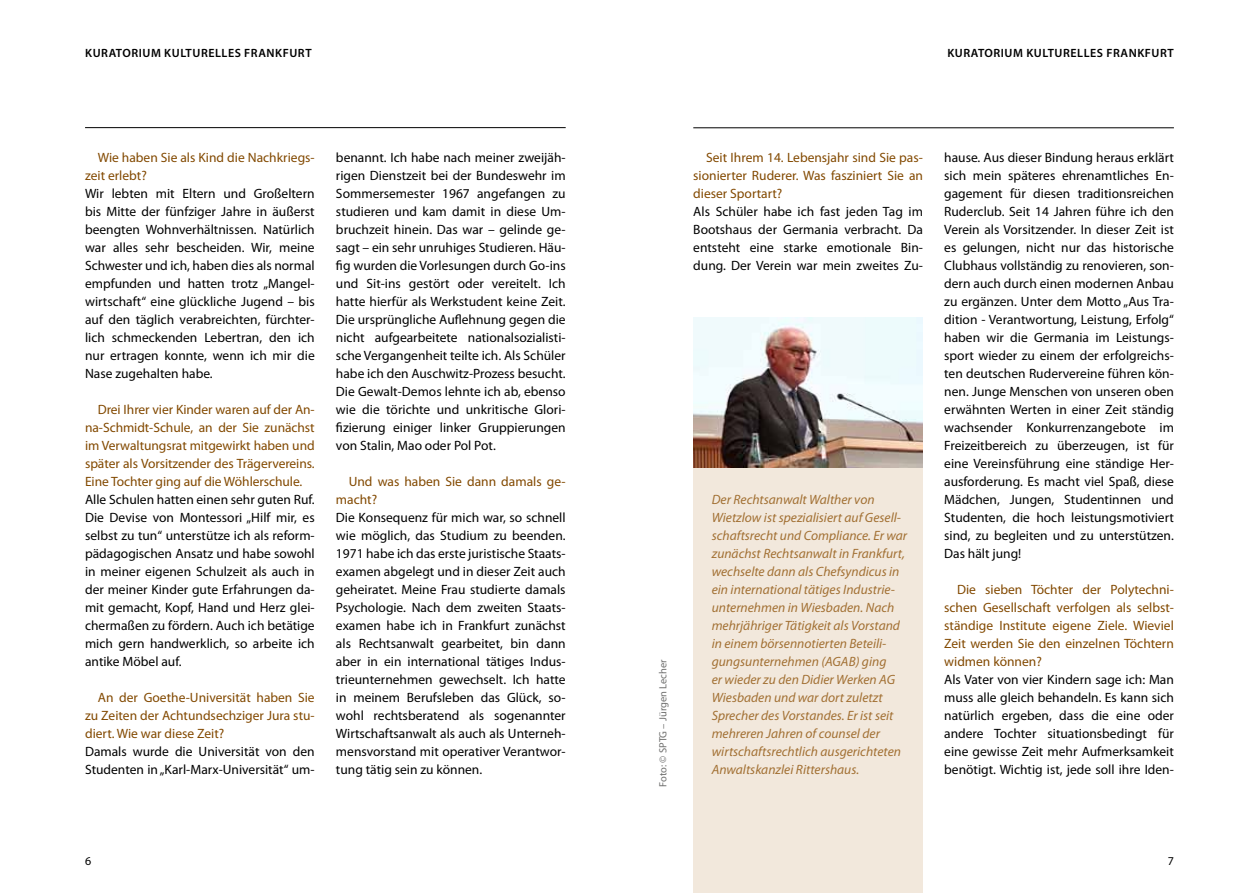
<style>
.page{position:relative;width:1259px;height:893px;background:#fff}
.page>*{position:absolute;margin:0;border:0;box-sizing:border-box;transform-origin:0 0}
.t1{font:13.5px/18px "Myriad Pro";color:#000;text-align:justify}
.t2{font:13.5px/18px "Myriad Pro";color:#824900;text-align:justify}
.t3{font:italic 13.5px/18px "Myriad Pro";color:#a27033}
.t4{font:600 12px "Myriad Pro";letter-spacing:.045em;color:#000}
.t5{font:12px "Myriad Pro";color:#000}
.t6{font:10.5px "Myriad Pro";color:#6f6f6e}
</style>
<div class="page">
<hr style="left:693px;top:128px;width:481px;height:1px;background:#000">
<hr style="left:85px;top:127px;width:481px;height:1px;background:#000">
<div style="left:693px;top:468px;width:230px;height:425px;background:#f2e8dc"></div>
<img style="left:693px;top:317px;width:230px;height:151px">
<p class="t4" style="left:85px;top:46px;width:228px">KURATORIUM KULTURELLES FRANKFURT</p>
<p class="t4" style="left:947px;top:46px;width:228px">KURATORIUM KULTURELLES FRANKFURT</p>
<p class="t2" style="left:85px;top:148px;width:231px;text-indent:13px">Wie haben Sie als Kind die Nachkriegs&shy;zeit erlebt?</p>
<p class="t1" style="left:85px;top:184px;width:231px">Wir lebten mit Eltern und Großeltern bis Mitte der fünfziger Jahre in äußerst beengten Wohnverhältnissen. Natürlich war alles sehr bescheiden. Wir, meine Schwester und ich, haben dies als normal empfunden und hatten trotz „Mangel&shy;wirtschaft“ eine glückliche Jugend – bis auf den täglich verabreichten, fürchter&shy;lich schmeckenden Lebertran, den ich nur ertragen konnte, wenn ich mir die Nase zugehalten habe.</p>
<p class="t2" style="left:85px;top:400px;width:231px;text-indent:13px">Drei I hrer vier Kinder waren auf der An&shy;na-Schmidt-Schule, an der Sie zunächst im Verwaltungsrat mitgewirkt haben und später als Vorsitzender des Trägervereins.<br>Eine Tochter ging auf die Wöhlerschule.</p>
<p class="t1" style="left:85px;top:490px;width:231px">Alle Schulen hatten einen sehr guten Ruf.<br>Die Devise von Montessori „H ilf mir, es selbst zu tun“ unterstütze ich als reform&shy;pädagogischen Ansatz und habe sowohl in meiner eigenen Schulzeit als auch in der meiner Kinder gute Erfahrungen da&shy;mit gemacht, Kopf, Hand und Herz glei&shy;chermaßen zu fördern. Auch ich betätige mich gern handwerklich, so arbeite ich antike Möbel auf.</p>
<p class="t2" style="left:85px;top:688px;width:231px;text-indent:13px">An der Goethe-Universität haben Sie zu Zeiten der Achtundsechziger Jura stu&shy;diert. Wie war diese Zeit?</p>
<p class="t1" style="left:85px;top:742px;width:231px">Damals wurde die Universität von den<br>Studenten in „Karl-Marx-Universität“ um-</p>
<p class="t1" style="left:336px;top:148px;width:231px">benannt. Ich habe nach meiner zweijäh&shy;rigen Dienstzeit bei der Bundeswehr im Sommersemester 1967 angefangen zu studieren und kam damit in diese Um&shy;bruchzeit hinein. Das war – gelinde ge&shy;sagt – ein sehr unruhiges Studieren. Häu&shy;fig wurden die Vorlesungen durch Go-ins und Sit-ins gestört oder vereitelt. Ich hatte hierfür als Werkstudent keine Zeit.<br>Die ursprüngliche Auflehnung gegen die nicht aufgearbeitete nationalsozialisti&shy;sche Vergangenheit teilte ich. Als Schüler habe ich den Auschwitz-Prozess besucht.<br>Die Gewalt-Demos lehnte ich ab, ebenso wie die törichte und unkritische Glori&shy;fizierung einiger linker Gruppierungen von Stalin, Mao oder Pol Pot.</p>
<p class="t2" style="left:336px;top:472px;width:231px;text-indent:13px">Und was haben Sie dann damals ge&shy;macht?</p>
<p class="t1" style="left:336px;top:508px;width:231px">Die Konsequenz für mich war, so schnell wie möglich, das Studium zu beenden.<br>1971 habe ich das erste juristische Staats&shy;examen abgelegt und in dieser Zeit auch geheiratet. Meine Frau studierte damals Psychologie. Nach dem zweiten Staats&shy;examen habe ich in Frankfurt zunächst als Rechtsanwalt gearbeitet, bin dann aber in ein international tätiges I ndus&shy;trieunternehmen gewechselt. Ich hatte in meinem Berufsleben das Glück, so&shy;wohl rechtsberatend als sogenannter Wirtschaftsanwalt als auch als Unterneh&shy;mensvorstand mit operativer Verantwor&shy;tung tätig sein zu können.</p>
<p class="t6" style="left:656px;top:787px;width:129px;rotate:-90deg">Foto: © SPTG – Jürgen Lecher</p>
<p class="t2" style="left:693px;top:148px;width:231px;text-indent:13px">Seit I hrem 14. Lebensjahr sind Sie pas&shy;sionierter Ruderer. Was fasziniert Sie an dieser Sportart?</p>
<p class="t1" style="left:693px;top:202px;width:231px">Als Schüler habe ich fast jeden Tag im Bootshaus der Germania verbracht. Da entsteht eine starke emotionale Bin&shy;dung. Der Verein war mein zweites Zu-</p>
<p class="t3" style="left:711px;top:490px;width:197px">Der Rechtsanwalt Walther von Wietzlow ist spezialisiert auf Gesell&shy;schaftsrecht und Compliance. Er war zunächst Rechtsanwalt in Frankfurt, wechselte dann als Chefsyndicus in ein international tätiges Industrie&shy;unternehmen in Wiesbaden. Nach mehrjähriger Tätigkeit als Vorstand in einem börsennotierten Beteili&shy;gungsunternehmen (AGAB) ging<br>er wieder zu den Didier Werken AG Wiesbaden und war dort zuletzt Sprecher des Vorstandes. Er ist seit mehreren Jahren of counsel der wirtschaftsrechtlich ausgerichteten Anwaltskanzlei Rittershaus.</p>
<p class="t1" style="left:944px;top:148px;width:231px">hause. Aus dieser Bindung heraus erklärt sich mein späteres ehrenamtliches En&shy;gagement für diesen traditionsreichen Ruderclub. Seit 14 Jahren führe ich den Verein als Vorsitzender. I n dieser Zeit ist es gelungen, nicht nur das historische Clubhaus vollständig zu renovieren, son&shy;dern auch durch einen modernen Anbau zu ergänzen. Unter dem Motto „Aus Tra&shy;dition - Verantwortung, Leistung, Erfolg“ haben wir die Germania im Leistungs&shy;sport wieder zu einem der erfolgreichs&shy;ten deutschen Rudervereine führen kön&shy;nen. Junge Menschen von unseren oben erwähnten Werten in einer Zeit ständig wachsender Konkurrenzangebote im Freizeitbereich zu überzeugen, ist für eine Vereinsführung eine ständige Her&shy;ausforderung. Es macht viel Spaß, diese Mädchen, Jungen, Studentinnen und Studenten, die hoch leistungsmotiviert sind, zu begleiten und zu unterstützen.<br>Das hält jung!</p>
<p class="t2" style="left:944px;top:580px;width:231px;text-indent:13px">Die sieben Töchter der Polytechni&shy;schen Gesellschaft verfolgen als selbst&shy;ständige I nstitute eigene Ziele. Wieviel Zeit werden Sie den einzelnen Töchtern widmen können?</p>
<p class="t1" style="left:944px;top:670px;width:231px">Als Vater von vier Kindern sage ich: Man muss alle gleich behandeln. Es kann sich natürlich ergeben, dass die eine oder andere Tochter situationsbedingt für eine gewisse Zeit mehr Aufmerksamkeit benötigt. Wichtig ist, jede soll ihre Iden-</p>
<p class="t5" style="left:85px;top:853px;width:8px">6</p>
<p class="t5" style="left:1167px;top:853px;width:8px">7</p>
</div>
